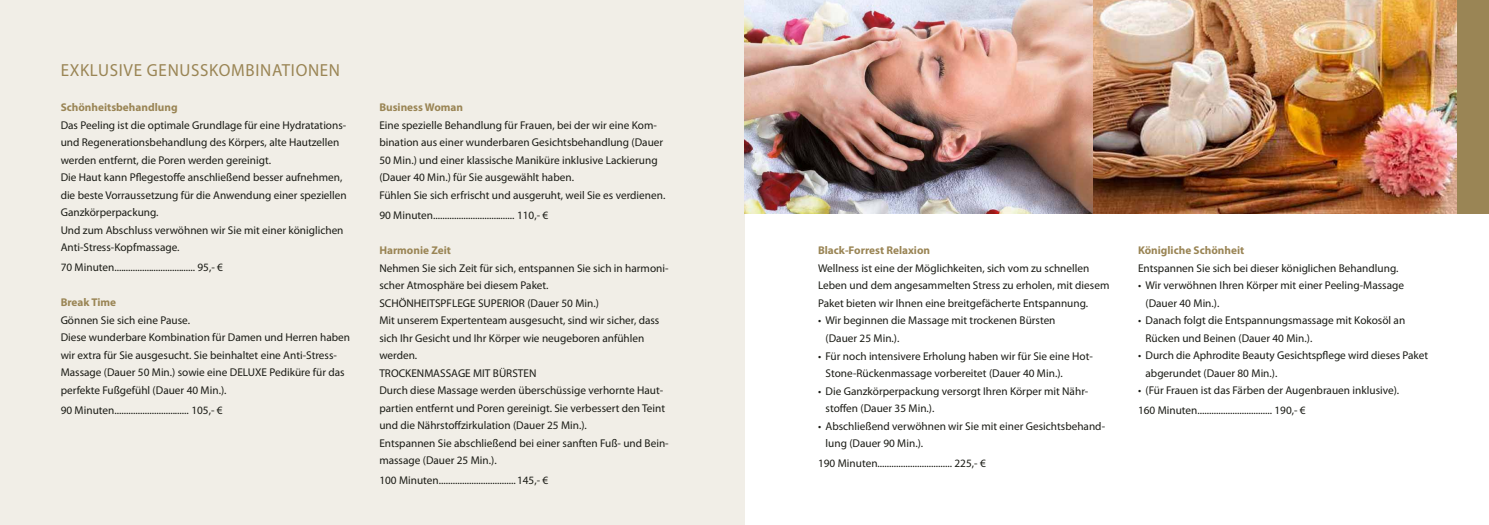
<style>
.page{position:relative;width:1489px;height:525px;background:#fff}
.page>*{position:absolute;margin:0;border:0;box-sizing:border-box;transform-origin:0 0}
.t1{font:17.5px "Myriad Pro";letter-spacing:.04em;color:#9a8555}
.t2{font:11.25px/17.5px "Myriad Pro";color:#1a1b15}
.t3{font:700 11.25px "Myriad Pro";color:#9a8555}
</style>
<div class="page">
<div style="left:0;top:0;width:744px;height:524px;background:#f1eee7"></div>
<img style="left:744px;top:0;width:713px;height:213px">
<div style="left:1457px;top:0;width:31px;height:213px;background:#9a8555"></div>
<h1 class="t1" style="left:61px;top:59px;width:281px">EXKLUSIVE GENUSSKOMBINATIONEN</h1>
<p class="t3" style="left:61px;top:100px;width:118px">Schönheitsbehandlung</p>
<p class="t2" style="left:61px;top:116px;width:287px">Das Peeling ist die optimale Grundlage für eine Hydratations&shy;und Regenerationsbehandlung des Körpers, alte Hautzellen werden entfernt, die Poren werden gereinigt.<br>Die Haut kann Pflegestoffe anschließend besser aufnehmen, die beste Vorraussetzung für die Anwendung einer speziellen Ganzkörperpackung.<br>Und zum Abschluss verwöhnen wir Sie mit einer königlichen Anti-Stress-Kopfmassage.</p>
<p class="t2" style="left:61px;top:258px;width:164px">70 Minuten................................... 95,- €</p>
<p class="t3" style="left:61px;top:295px;width:57px">Break Time</p>
<p class="t2" style="left:61px;top:311px;width:291px">Gönnen Sie sich eine Pause.<br>Diese wunderbare Kombination für Damen und Herren haben wir extra für Sie ausgesucht. Sie beinhaltet eine Anti-Stress-Massage (Dauer 50 Min.) sowie eine DELUXE Pediküre für das perfekte Fußgefühl (Dauer 40 Min.).</p>
<p class="t2" style="left:61px;top:401px;width:163px">90 Minuten................................ 105,- €</p>
<p class="t3" style="left:379px;top:100px;width:85px">Business Woman</p>
<p class="t2" style="left:379px;top:116px;width:287px">Eine spezielle Behandlung für Frauen, bei der wir eine Kom&shy;bination aus einer wunderbaren Gesichtsbehandlung (Dauer 50 Min.) und einer klassische Maniküre inklusive Lackierung (Dauer 40 Min.) für Sie ausgewählt haben.<br>Fühlen Sie sich erfrischt und ausgeruht, weil Sie es verdienen.</p>
<p class="t2" style="left:379px;top:206px;width:170px">90 Minuten................................... 110,- €</p>
<p class="t3" style="left:379px;top:243px;width:73px">Harmonie Zeit</p>
<p class="t2" style="left:379px;top:259px;width:291px">Nehmen Sie sich Zeit für sich, entspannen Sie sich in harmoni&shy;scher Atmosphäre bei diesem Paket.<br>SCHÖNHEITSPFLEGE SUPERIOR (Dauer 50 Min.)<br>Mit unserem Expertenteam ausgesucht, sind wir sicher, dass sich Ihr Gesicht und Ihr Körper wie neugeboren anfühlen werden.<br>TROCKENMASSAGE MIT BÜRSTEN<br>Durch diese Massage werden überschüssige verhornte Haut&shy;partien entfernt und Poren gereinigt. Sie verbessert den Teint und die Nährstoffzirkulation (Dauer 25 Min.).<br>Entspannen Sie abschließend bei einer sanften Fuß- und Bein&shy;massage (Dauer 25 Min.).</p>
<p class="t2" style="left:379px;top:471px;width:170px">100 Minuten................................. 145,- €</p>
<p class="t3" style="left:818px;top:243px;width:114px">Black-Forrest Relaxion</p>
<p class="t2" style="left:818px;top:259px;width:293px">Wellness ist eine der Möglichkeiten, sich vom zu schnellen<br>Leben und dem angesammelten Stress zu erholen, mit diesem<br>Paket bieten wir Ihnen eine breitgefächerte Entspannung.</p>
<p class="t2" style="left:825px;top:311px;width:231px;text-indent:-8px">• Wir beginnen die Massage mit trockenen Bürsten (Dauer 25 Min.).</p>
<p class="t2" style="left:825px;top:346px;width:269px;text-indent:-8px">• Für noch intensivere Erholung haben wir für Sie eine Hot-<br>Stone-Rückenmassage vorbereitet (Dauer 40 Min.).</p>
<p class="t2" style="left:825px;top:381px;width:264px;text-indent:-8px">• Die Ganzkörperpackung versorgt Ihren Körper mit Nähr&shy;stoffen (Dauer 35 Min.).</p>
<p class="t2" style="left:825px;top:416px;width:281px;text-indent:-8px">• Abschließend verwöhnen wir Sie mit einer Gesichtsbehand&shy;lung (Dauer 90 Min.).</p>
<p class="t2" style="left:818px;top:454px;width:169px">190 Minuten................................ 225,- €</p>
<p class="t3" style="left:1137px;top:243px;width:108px">Königliche Schönheit</p>
<p class="t2" style="left:1137px;top:259px;width:262px">Entspannen Sie sich bei dieser königlichen Behandlung.</p>
<p class="t2" style="left:1145px;top:276px;width:260px;text-indent:-8px">• Wir verwöhnen Ihren Körper mit einer Peeling-Massage (Dauer 40 Min.).</p>
<p class="t2" style="left:1145px;top:311px;width:261px;text-indent:-8px">• Danach folgt die Entspannungsmassage mit Kokosöl an<br>Rücken und Beinen (Dauer 40 Min.).</p>
<p class="t2" style="left:1145px;top:346px;width:284px;text-indent:-8px">• Durch die Aphrodite Beauty Gesichtspflege wird dieses Paket abgerundet (Dauer 80 Min.).</p>
<p class="t2" style="left:1137px;top:380px;width:263px;line-height:20px">• (Für Frauen ist das Färben der Augenbrauen inklusive).<br>160 Minuten................................ 190,- €</p>
</div>
